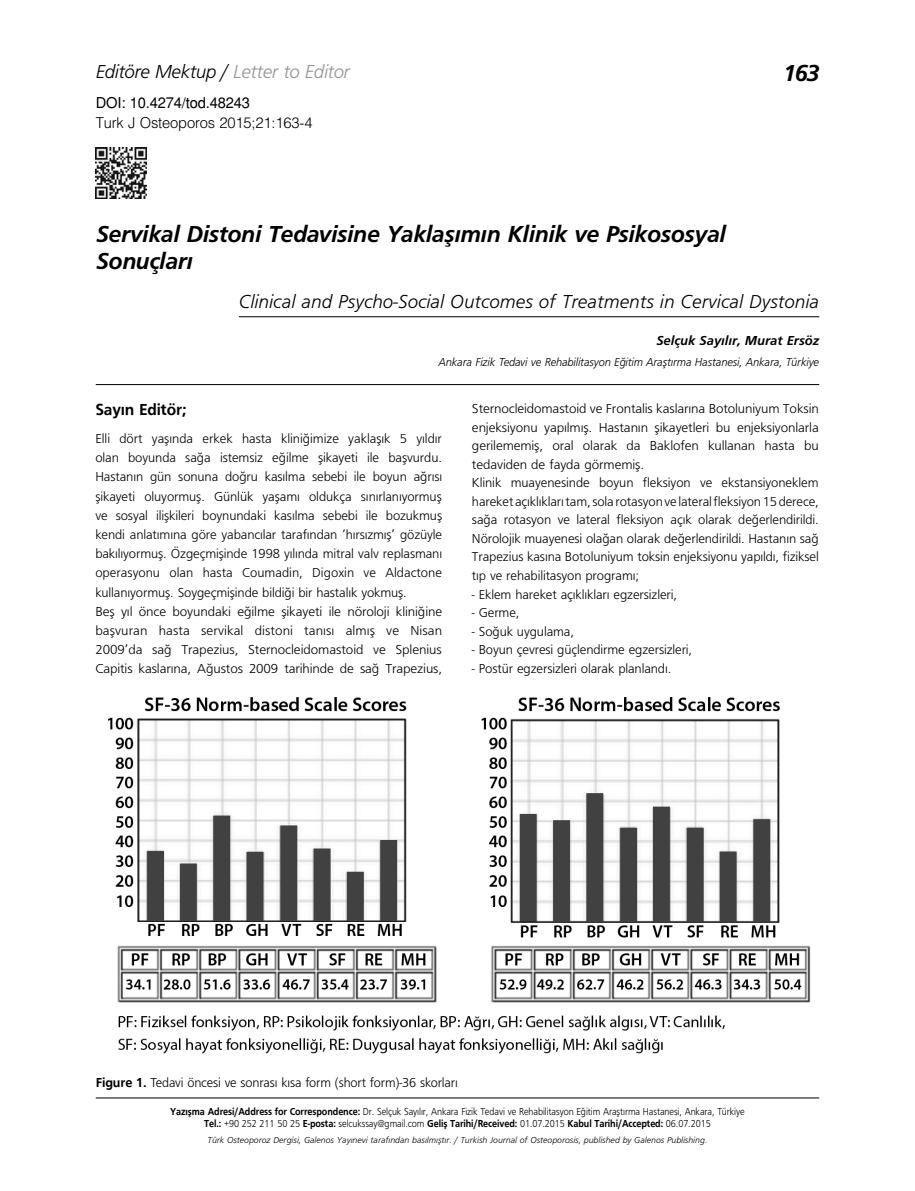
<style>
.page{position:relative;width:915px;height:1191px;background:#fff}
.page>*{position:absolute;margin:0;border:0;box-sizing:border-box;transform-origin:0 0}
.t1{font:24px/27px "Frugal Bold Italic Tr";letter-spacing:-.015em;color:#000}
.t2{font:19.5px "Frugal Italic Tr";color:#000}
.t3{font:19.5px "Frugal Italic Tr";letter-spacing:-.025em;color:#000}
.t4{font:16.5px "Frugal Bold Tr";letter-spacing:-.01em;color:#000}
.t5{font:15px "Helvetica Light Normal Tr";letter-spacing:-.01em;color:#000}
.t6{font:15px "Helvetica Normal Tr";letter-spacing:-.01em;color:#000}
.t7{font:13.5px/19.2px "Frugal Normal Tr";letter-spacing:-.01em;color:#000}
.t8{font:13.5px "Frugal Bold Italic Tr";color:#000}
.t9{font:12px "Frugal Italic Tr";letter-spacing:-.01em;color:#000;scale:.95 1}
.t10{font:10.5px "Frugal Normal Tr";letter-spacing:-.01em;color:#000;scale:.9 1}
.t11{font:10.5px "Frugal Bold Tr";letter-spacing:-.01em;color:#000;scale:.9 1}
.t12{font:9px "Frugal Italic Tr";color:#000}
.s1{color:#939598}
.s2{font-family:"Frugal Bold Tr"}
.s3{font-family:"Frugal Normal Tr"}
</style>
<div class="page">
<hr style="left:239px;top:316px;width:580px;height:1px;background:#000">
<hr style="left:96px;top:1097px;width:723px;height:1px;background:#000">
<img style="left:96px;top:147px;width:51px;height:51px">
<hr style="left:96px;top:384px;width:723px;height:1px;background:#000">
<img style="left:107px;top:697px;width:704px;height:357px">
<h2 class="t3" style="left:96px;top:60px;width:256px">Editöre Mektup / <span class="s1">Letter to Editor</span></h2>
<p class="t6" style="left:96px;top:94px;width:156px">DOI: 10.4274/tod.48243</p>
<p class="t5" style="left:96px;top:113px;width:218px">Turk J Osteoporos 2015;21:163-4</p>
<h1 class="t1" style="left:782px;top:59px;width:38px">163</h1>
<h1 class="t1" style="left:96px;top:220px;width:631px">Servikal Distoni Tedavisine Yaklaşımın Klinik ve Psikososyal<br>Sonuçları</h1>
<h2 class="t2" style="left:239px;top:290px;width:581px">Clinical and Psycho-Social Outcomes of Treatments in Cervical Dystonia</h2>
<p class="t8" style="left:656px;top:332px;width:164px">Selçuk Sayılır, Murat Ersöz</p>
<p class="t9" style="left:438px;top:355px;width:402px">Ankara Fizik Tedavi ve Rehabilitasyon Eğitim Araştırma Hastanesi, Ankara, Türkiye</p>
<p class="t4" style="left:95px;top:400px;width:92px">Sayın Editör;</p>
<p class="t7" style="left:95px;top:429px;width:348px">Elli dört yaşında erkek hasta kliniğimize yaklaşık 5 yıldır olan boyunda sağa istemsiz eğilme şikayeti ile başvurdu.<br>Hastanın gün sonuna doğru kasılma sebebi ile boyun ağrısı şikayeti oluyormuş. Günlük yaşamı oldukça sınırlanıyormuş ve sosyal ilişkileri boynundaki kasılma sebebi ile bozukmuş kendi anlatımına göre yabancılar tarafından ‘hırsızmış’ gözüyle bakılıyormuş. Özgeçmişinde 1998 yılında mitral valv replasmanı operasyonu olan hasta Coumadin, Digoxin ve Aldactone kullanıyormuş. Soygeçmişinde bildiği bir hastalık yokmuş.<br>Beş yıl önce boyundaki eğilme şikayeti ile nöroloji kliniğine başvuran hasta servikal distoni tanısı almış ve Nisan 2009’da sağ Trapezius, Sternocleidomastoid ve Splenius Capitis kaslarına, Ağustos 2009 tarihinde de sağ Trapezius,</p>
<p class="t7" style="left:472px;top:399px;width:348px;line-height:18.6px">Sternocleidomastoid ve Frontalis kaslarına Botoluniyum Toksin enjeksiyonu yapılmış. Hastanın şikayetleri bu enjeksiyonlarla gerilememiş, oral olarak da Baklofen kullanan hasta bu tedaviden de fayda görmemiş.<br>Klinik muayenesinde boyun fleksiyon ve ekstansiyoneklem hareket açıklıkları tam, sola rotasyon ve lateral fleksiyon 15 derece, sağa rotasyon ve lateral fleksiyon açık olarak değerlendirildi.<br>Nörolojik muayenesi olağan olarak değerlendirildi. Hastanın sağ Trapezius kasına Botoluniyum toksin enjeksiyonu yapıldı, fiziksel tıp ve rehabilitasyon programı;</p>
<p class="t7" style="left:472px;top:584px;width:206px">- Eklem hareket açıklıkları egzersizleri,</p>
<p class="t7" style="left:472px;top:603px;width:49px">- Germe,</p>
<p class="t7" style="left:472px;top:621px;width:103px">- Soğuk uygulama,</p>
<p class="t7" style="left:472px;top:640px;width:222px">- Boyun çevresi güçlendirme egzersizleri,</p>
<p class="t7" style="left:472px;top:658px;width:201px">- Postür egzersizleri olarak planlandı.</p>
<p class="t7" style="left:96px;top:1072px;width:363px"><span class="s2">Figure 1.</span> Tedavi öncesi ve sonrası kısa form (short form)-36 skorları</p>
<p class="t10" style="left:170px;top:1105px;width:639px"><span class="s2">Yaz›flma Adresi/Address for Correspondence:</span> Dr. Selçuk Sayılır, Ankara Fizik Tedavi ve Rehabilitasyon Eğitim Araştırma Hastanesi, Ankara, Türkiye</p>
<p class="t11" style="left:204px;top:1117px;width:564px">Tel.: <span class="s3">+90 252 211 50 25</span> E-posta: <span class="s3">selcukssay@gmail.com</span> Geliş Tarihi/Received: <span class="s3">01.07.2015</span> Kabul Tarihi/Accepted: <span class="s3">06.07.2015</span></p>
<p class="t12" style="left:207px;top:1134px;width:501px">Türk Osteoporoz Dergisi, Galenos Yayınevi taraf›ndan bas›lm›flt›r. / Turkish Journal of Osteoporosis, published by Galenos Publishing.</p>
</div>
